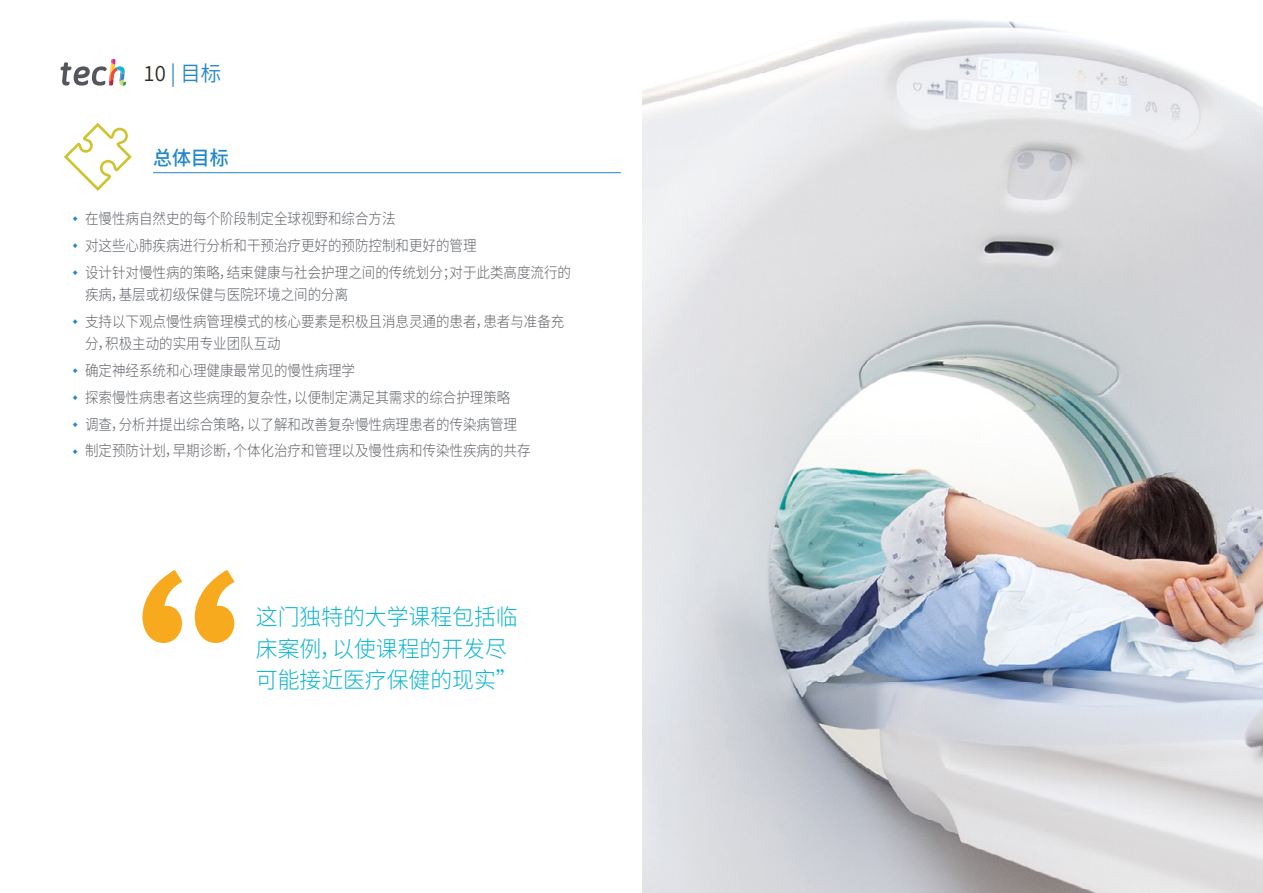
<style>
.page{position:relative;width:1263px;height:893px;background:#fff}
.page>*{position:absolute;margin:0;border:0;box-sizing:border-box;transform-origin:0 0}
.t1{font:300 22.5px/31.5px "Source Han Sans CN";color:#0fb6cf}
.t2{font:21px "Source Han Sans CN";color:#2488c9}
.t3{font:500 19.5px "Source Han Sans CN";color:#2488c9}
.t4{font:300 15px/26.7px "Source Han Sans CN";color:#61646a;scale:.9 1}
.s1{color:#312e20}
</style>
<div class="page">
<hr style="left:153px;top:172px;width:468px;height:1px;background:#2488c9">
<svg style="left:64px;top:123px;width:68px;height:68px"></svg>
<img style="left:642px;top:20px;width:621px;height:873px">
<svg style="left:142px;top:570px;width:93px;height:73px"></svg>
<svg style="left:61px;top:59px;width:65px;height:27px"></svg>
<h2 class="t2" style="left:144px;top:61px;width:79px"><span class="s1">10</span> | 目标</h2>
<h3 class="t3" style="left:153px;top:147px;width:77px">总体目标</h3>
<p class="t4" style="left:85px;top:206px;width:541px">在慢性病自然史的每个阶段制定全球视野和综合方法<br>对这些心肺疾病进行分析和干预治疗更好的预防控制和更好的管理<br>设计针对慢性病的策略，结束健康与社会护理之间的传统划分；对于此类高度流行的</p>
<p class="t4" style="left:85px;top:282px;width:534px">疾病，基层或初级保健与医院环境之间的分离<br>支持以下观点慢性病管理模式的核心要素是积极且消息灵通的患者，患者与准备充</p>
<p class="t4" style="left:85px;top:331px;width:496px">分，积极主动的实用专业团队互动<br>确定神经系统和心理健康最常见的慢性病理学<br>探索慢性病患者这些病理的复杂性，以便制定满足其需求的综合护理策略<br>调查，分析并提出综合策略，以了解和改善复杂慢性病理患者的传染病管理制定预防计划，早期诊断，个体化治疗和管理以及慢性病和传染性疾病的共存</p>
<h1 class="t1" style="left:256px;top:602px;width:263px">这门独特的大学课程包括临床案例，以使课程的开发尽可能接近医疗保健的现实”</h1>
</div>
